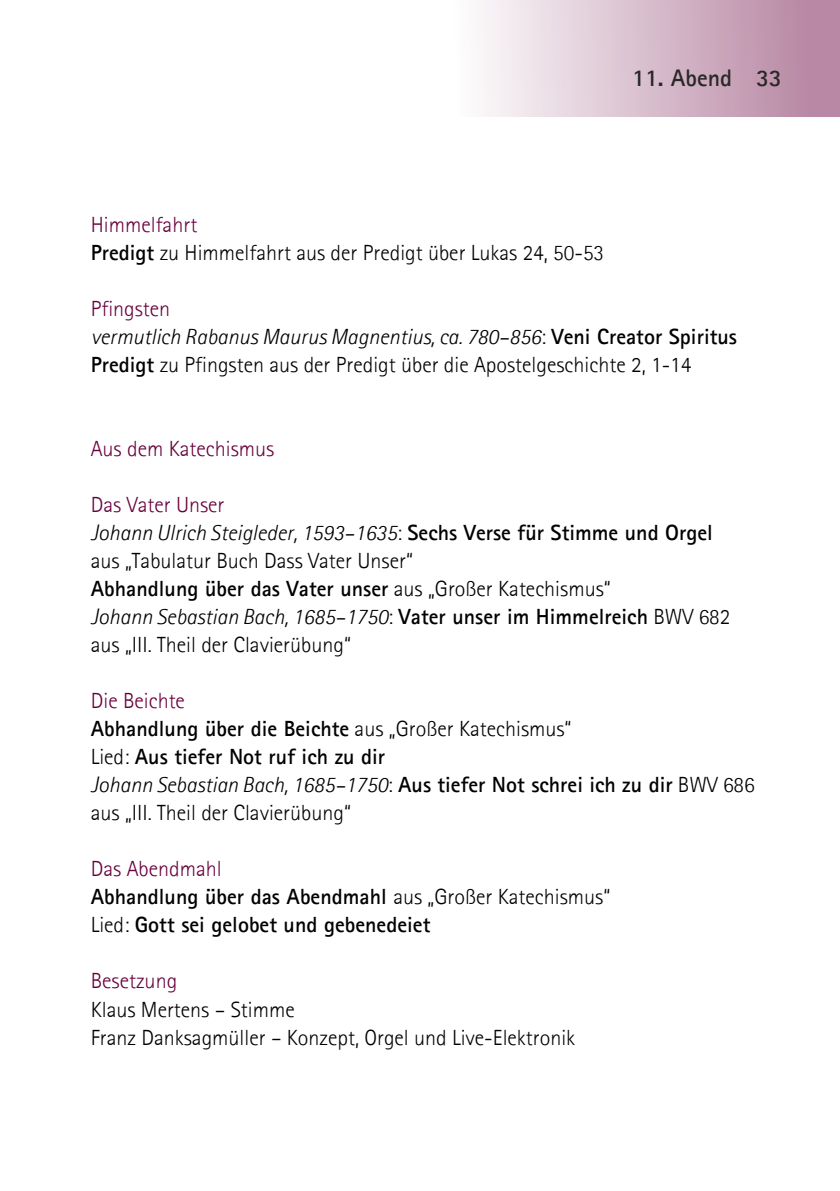
<style>
.page{position:relative;width:840px;height:1191px;background:#fff}
.page>*{position:absolute;margin:0;border:0;box-sizing:border-box;transform-origin:0 0}
.t1{font:700 24px "Agfa Rotis Sans Serif";color:#292829}
.t2{font:300 22px/28px "Agfa Rotis Sans Serif";color:#000}
.t3{font:700 22px/28px "Agfa Rotis Sans Serif";color:#000}
.t4{font:300 22px "Agfa Rotis Sans Serif";color:#68013d}
.s1{color:#68013d}
.s2{font-weight:700}
.s3{font-style:italic}
.s4{font-weight:300;color:#68013d}
.s5{font-weight:300}
.s6{font-weight:300;font-style:italic}
</style>
<div class="page">
<div style="left:380px;top:0;width:459px;height:116px;background:linear-gradient(to right,#fff,#b583a0)"></div>
<p class="t1" style="left:631px;top:63px;width:101px">11. Abend</p>
<p class="t1" style="left:755px;top:62px;width:27px">33</p>
<p class="t2" style="left:91px;top:210px;width:514px"><span class="s1">Himmelfahrt<br></span><span class="s2">Predigt</span> zu Himmelfahrt aus der Predigt über Lukas 24, 50-53</p>
<p class="t2" style="left:91px;top:294px;width:647px"><span class="s1">Pfingsten<br></span><span class="s3">vermutlich Rabanus Maurus Magnentius, ca. 780–856</span>: <span class="s2">Veni Creator Spiritus<br>Predigt</span> zu Pfingsten aus der Predigt über die Apostelgeschichte 2, 1-14</p>
<p class="t4" style="left:91px;top:436px;width:185px">Aus dem Katechismus</p>
<p class="t2" style="left:91px;top:490px;width:640px"><span class="s1">Das Vater Unser<br></span><span class="s3">Johann Ulrich Steigleder, 1593–1635</span>: <span class="s2">Sechs Verse für Stimme und Orgel </span>aus „Tabulatur Buch Dass Vater Unser“<br><span class="s2">Abhandlung über das Vater unser</span> aus „Großer Katechismus“<br><span class="s3">Johann Sebastian Bach, 1685–1750</span>: <span class="s2">Vater unser im Himmelreich</span> BWV 682 aus „III. Theil der Clavierübung“</p>
<p class="t3" style="left:91px;top:686px;width:665px"><span class="s4">Die Beichte<br></span>Abhandlung über die Beichte <span class="s5">aus „Großer Katechismus“<br>Lied:</span> Aus tiefer Not ruf ich zu dir<br><span class="s6">Johann Sebastian Bach, 1685–1750</span><span class="s5">:</span> Aus tiefer Not schrei ich zu dir <span class="s5">BWV 686 aus „III. Theil der Clavierübung“</span></p>
<p class="t3" style="left:91px;top:854px;width:520px"><span class="s4">Das Abendmahl<br></span>Abhandlung über das Abendmahl <span class="s5">aus „Großer Katechismus“<br>Lied:</span> Gott sei gelobet und gebenedeiet</p>
<p class="t4" style="left:91px;top:968px;width:88px">Besetzung</p>
<p class="t2" style="left:91px;top:994px;width:485px">Klaus Mertens – Stimme<br>Franz Danksagmüller – Konzept, Orgel und Live-Elektronik</p>
</div>
